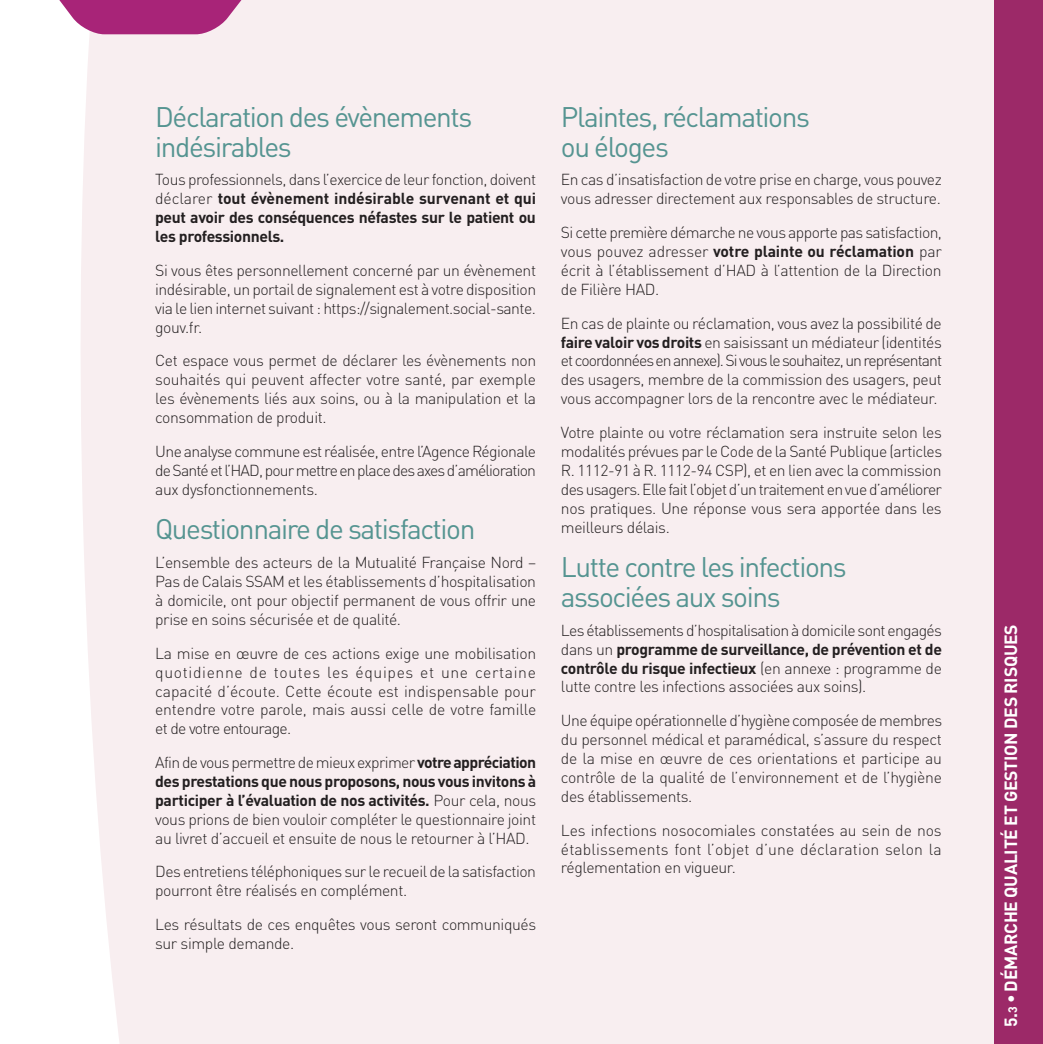
<style>
.page{position:relative;width:1043px;height:1044px;background:#fff}
.page>*{position:absolute;margin:0;border:0;box-sizing:border-box;transform-origin:0 0}
.t1{font:28px/29.8px "DINOT";letter-spacing:-.05em;color:#559491}
.t2{font:700 17.5px "DINOT";letter-spacing:-.015em;color:#fff}
.t3{font:300 15.75px/18.9px "DINOT";letter-spacing:-.025em;color:#231f20;text-align:justify}
.t4{font:700 15.75px/18.9px "DINOT";letter-spacing:-.025em;color:#231f20;text-align:justify}
.s1{font-weight:300}
.s2{font-weight:700}
.s3{font-size:12.25px}
</style>
<div class="page">
<div style="left:81px;top:0;width:912px;height:1044px;background:#f8eef0"></div>
<div style="left:993px;top:0;width:49px;height:1044px;background:#9c2968"></div>
<svg style="left:59px;top:0;width:214px;height:34px;background:#bf5f9b"></svg>
<h1 class="t1" style="left:155px;top:101px;width:318px">Déclaration des évènements indésirables</h1>
<p class="t4" style="left:155px;top:170px;width:382px"><span class="s1">Tous professionnels, dans l’exercice de leur fonction, doivent déclarer</span> tout évènement indésirable survenant et qui peut avoir des conséquences néfastes sur le patient ou les professionnels.</p>
<p class="t3" style="left:155px;top:261px;width:382px">Si vous êtes personnellement concerné par un évènement indésirable, un portail de signalement est à votre disposition via le lien internet suivant : https://signalement.social-sante. gouv.fr.</p>
<p class="t3" style="left:155px;top:351px;width:382px">Cet espace vous permet de déclarer les évènements non souhaités qui peuvent affecter votre santé, par exemple les évènements liés aux soins, ou à la manipulation et la consommation de produit.</p>
<p class="t3" style="left:155px;top:442px;width:382px">Une analyse commune est réalisée, entre l’Agence Régionale de Santé et l’HAD, pour mettre en place des axes d’amélioration aux dysfonctionnements.</p>
<h1 class="t1" style="left:155px;top:514px;width:322px">Questionnaire de satisfaction</h1>
<p class="t3" style="left:155px;top:553px;width:382px">L’ensemble des acteurs de la Mutualité Française Nord – Pas de Calais SSAM et les établissements d’hospitalisation à domicile, ont pour objectif permanent de vous offrir une prise en soins sécurisée et de qualité.</p>
<p class="t3" style="left:155px;top:643px;width:382px">La mise en œuvre de ces actions exige une mobilisation quotidienne de toutes les équipes et une certaine capacité d’écoute. Cette écoute est indispensable pour entendre votre parole, mais aussi celle de votre famille et de votre entourage.</p>
<p class="t3" style="left:155px;top:753px;width:382px">Afin de vous permettre de mieux exprimer <span class="s2">votre appréciation des prestations que nous proposons, nous vous invitons à participer à l’évaluation de nos activités.</span> Pour cela, nous vous prions de bien vouloir compléter le questionnaire joint au livret d’accueil et ensuite de nous le retourner à l’HAD.</p>
<p class="t3" style="left:155px;top:862px;width:382px">Des entretiens téléphoniques sur le recueil de la satisfaction pourront être réalisés en complément.</p>
<p class="t3" style="left:155px;top:915px;width:382px">Les résultats de ces enquêtes vous seront communiqués sur simple demande.</p>
<h1 class="t1" style="left:561px;top:101px;width:250px">Plaintes, réclamations ou éloges</h1>
<p class="t3" style="left:561px;top:170px;width:382px">En cas d’insatisfaction de votre prise en charge, vous pouvez vous adresser directement aux responsables de structure.</p>
<p class="t3" style="left:561px;top:223px;width:382px">Si cette première démarche ne vous apporte pas satisfaction, vous pouvez adresser <span class="s2">votre plainte ou réclamation</span> par écrit à l’établissement d’HAD à l’attention de la Direction de Filière HAD.</p>
<p class="t3" style="left:561px;top:313px;width:383px">En cas de plainte ou réclamation, vous avez la possibilité de <span class="s2">faire valoir vos droits</span> en saisissant un médiateur (identités et coordonnées en annexe). Si vous le souhaitez, un représentant des usagers, membre de la commission des usagers, peut vous accompagner lors de la rencontre avec le médiateur.</p>
<p class="t3" style="left:561px;top:423px;width:382px">Votre plainte ou votre réclamation sera instruite selon les modalités prévues par le Code de la Santé Publique (articles R. 1112-91 à R. 1112-94 CSP), et en lien avec la commission des usagers. Elle fait l’objet d’un traitement en vue d’améliorer nos pratiques. Une réponse vous sera apportée dans les meilleurs délais.</p>
<h1 class="t1" style="left:561px;top:552px;width:287px">Lutte contre les infections associées aux soins</h1>
<p class="t3" style="left:561px;top:620px;width:382px">Les établissements d’hospitalisation à domicile sont engagés dans un <span class="s2">programme de surveillance, de prévention et de contrôle du risque infectieux</span> (en annexe : programme de lutte contre les infections associées aux soins).</p>
<p class="t3" style="left:561px;top:711px;width:382px">Une équipe opérationnelle d’hygiène composée de membres du personnel médical et paramédical, s’assure du respect de la mise en œuvre de ces orientations et participe au contrôle de la qualité de l’environnement et de l’hygiène des établissements.</p>
<p class="t3" style="left:561px;top:820px;width:382px">Les infections nosocomiales constatées au sein de nos établissements font l’objet d’une déclaration selon la réglementation en vigueur.</p>
<p class="t2" style="left:999px;top:1027px;width:404px;rotate:-90deg">5.<span class="s3">3</span> • DÉMARCHE QUALITÉ ET GESTION DES RISQUES</p>
</div>
